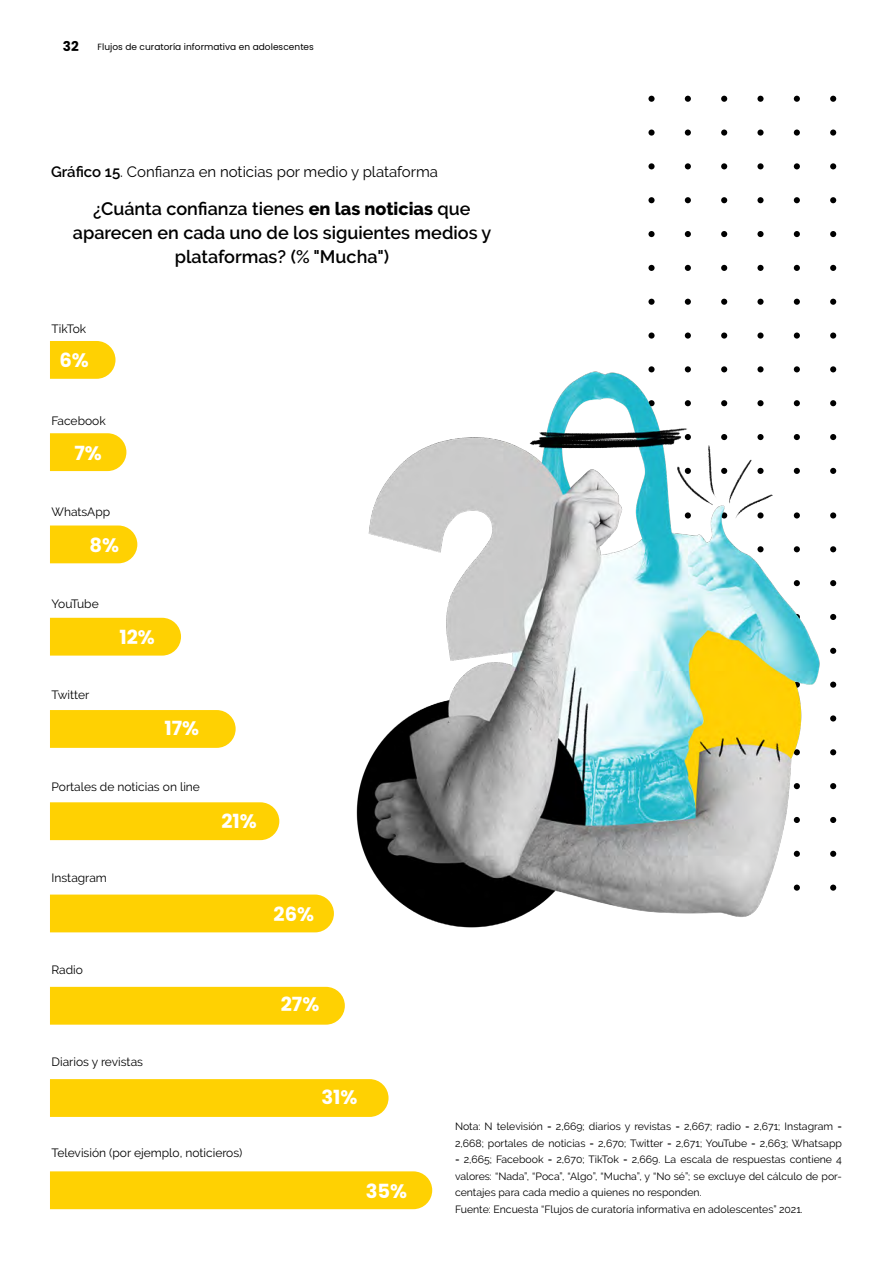
<style>
.page{position:relative;width:893px;height:1263px;background:#fff}
.page>*{position:absolute;margin:0;border:0;box-sizing:border-box;transform-origin:0 0}
.t1{font:700 19.5px "Poppins";color:#fff}
.t2{font:600 18px/24px "Raleway";color:#000;text-align:center}
.t3{font:15px "Raleway";color:#000}
.t4{font:700 13.5px "Poppins";color:#000}
.t5{font:12px "Raleway";color:#000}
.t6{font:12px "Raleway";letter-spacing:-.045em;color:#000}
.t7{font:10.5px/16.5px "Raleway";color:#000}
.t8{font:9px "Poppins";letter-spacing:.005em;color:#000}
.s1{font-weight:600}
.s2{font-weight:800}
</style>
<div class="page">
<svg style="left:50px;top:341px;width:65px;height:38px;background:#ffd311"></svg>
<svg style="left:50px;top:433px;width:76px;height:38px;background:#ffd30f"></svg>
<svg style="left:50px;top:525px;width:87px;height:38px;background:#ffd30f"></svg>
<div style="left:50px;top:618px;width:131px;height:38px;background:#ffd102"></div>
<svg style="left:50px;top:710px;width:186px;height:38px;background:#ffd209"></svg>
<div style="left:50px;top:802px;width:229px;height:38px;background:#ffd102"></div>
<div style="left:50px;top:894px;width:271px;height:38px;background:#ffd102"></div>
<div style="left:50px;top:987px;width:295px;height:38px;background:#ffd102"></div>
<div style="left:50px;top:1079px;width:339px;height:38px;background:#ffd102"></div>
<div style="left:50px;top:1171px;width:382px;height:38px;background:#ffd102"></div>
<svg style="left:830px;top:299px;width:6px;height:5px"></svg>
<svg style="left:830px;top:265px;width:6px;height:6px"></svg>
<svg style="left:830px;top:231px;width:6px;height:6px"></svg>
<svg style="left:830px;top:197px;width:6px;height:6px"></svg>
<svg style="left:830px;top:163px;width:6px;height:6px"></svg>
<div style="left:830px;top:129px;width:6px;height:7px;background:#000;border-radius:50%"></div>
<svg style="left:830px;top:96px;width:6px;height:6px"></svg>
<svg style="left:794px;top:299px;width:6px;height:5px"></svg>
<svg style="left:794px;top:265px;width:6px;height:6px"></svg>
<svg style="left:794px;top:231px;width:6px;height:6px"></svg>
<svg style="left:794px;top:197px;width:6px;height:6px"></svg>
<svg style="left:794px;top:163px;width:6px;height:6px"></svg>
<div style="left:794px;top:129px;width:6px;height:7px;background:#000;border-radius:50%"></div>
<svg style="left:794px;top:96px;width:6px;height:6px"></svg>
<div style="left:757px;top:299px;width:7px;height:6px;background:#000;border-radius:50%"></div>
<div style="left:757px;top:265px;width:7px;height:6px;background:#000;border-radius:50%"></div>
<div style="left:757px;top:231px;width:7px;height:6px;background:#000;border-radius:50%"></div>
<div style="left:757px;top:197px;width:7px;height:6px;background:#000;border-radius:50%"></div>
<div style="left:757px;top:163px;width:7px;height:6px;background:#000;border-radius:50%"></div>
<svg style="left:757px;top:129px;width:7px;height:7px"></svg>
<div style="left:757px;top:96px;width:7px;height:6px;background:#000;border-radius:50%"></div>
<svg style="left:721px;top:299px;width:6px;height:5px"></svg>
<svg style="left:721px;top:265px;width:6px;height:6px"></svg>
<svg style="left:721px;top:231px;width:6px;height:6px"></svg>
<svg style="left:721px;top:197px;width:6px;height:6px"></svg>
<svg style="left:721px;top:163px;width:6px;height:6px"></svg>
<div style="left:721px;top:129px;width:6px;height:7px;background:#000;border-radius:50%"></div>
<svg style="left:721px;top:96px;width:6px;height:6px"></svg>
<svg style="left:685px;top:299px;width:6px;height:5px"></svg>
<svg style="left:685px;top:265px;width:6px;height:6px"></svg>
<svg style="left:685px;top:231px;width:6px;height:6px"></svg>
<svg style="left:685px;top:197px;width:6px;height:6px"></svg>
<svg style="left:685px;top:163px;width:6px;height:6px"></svg>
<div style="left:685px;top:129px;width:6px;height:7px;background:#000;border-radius:50%"></div>
<svg style="left:685px;top:96px;width:6px;height:6px"></svg>
<div style="left:648px;top:299px;width:7px;height:6px;background:#000;border-radius:50%"></div>
<div style="left:648px;top:265px;width:7px;height:6px;background:#000;border-radius:50%"></div>
<div style="left:648px;top:231px;width:7px;height:6px;background:#000;border-radius:50%"></div>
<div style="left:648px;top:197px;width:7px;height:6px;background:#000;border-radius:50%"></div>
<div style="left:648px;top:163px;width:7px;height:6px;background:#000;border-radius:50%"></div>
<svg style="left:648px;top:129px;width:7px;height:7px"></svg>
<div style="left:648px;top:96px;width:7px;height:6px;background:#000;border-radius:50%"></div>
<img style="left:321px;top:304px;width:516px;height:697px">
<p class="t4" style="left:63px;top:39px;width:17px">32</p>
<p class="t8" style="left:98px;top:42px;width:218px">Flujos de curatoría informativa en adolescentes</p>
<h3 class="t3" style="left:51px;top:163px;width:388px"><span class="s1">Gráfico 15</span>. Confianza en noticias por medio y plataforma</h3>
<h2 class="t2" style="left:73px;top:196px;width:420px">¿Cuánta confianza tienes <span class="s2">en las noticias</span> que aparecen en cada uno de los siguientes medios y plataformas? (% "Mucha")</h2>
<p class="t5" style="left:52px;top:322px;width:36px">TikTok</p>
<h1 class="t1" style="left:59px;top:349px;width:31px">6%</h1>
<p class="t5" style="left:52px;top:414px;width:56px">Facebook</p>
<h1 class="t1" style="left:74px;top:441px;width:29px">7%</h1>
<p class="t5" style="left:52px;top:505px;width:60px">WhatsApp</p>
<h1 class="t1" style="left:89px;top:534px;width:31px">8%</h1>
<p class="t6" style="left:52px;top:597px;width:49px">YouTube</p>
<p class="t5" style="left:52px;top:688px;width:39px">Twitter</p>
<h1 class="t1" style="left:119px;top:626px;width:37px">12%</h1>
<h1 class="t1" style="left:164px;top:717px;width:36px">17%</h1>
<p class="t5" style="left:52px;top:780px;width:150px">Portales de noticias on line</p>
<h1 class="t1" style="left:221px;top:810px;width:37px">21%</h1>
<p class="t5" style="left:52px;top:871px;width:57px">Instagram</p>
<p class="t5" style="left:52px;top:963px;width:33px">Radio</p>
<p class="t5" style="left:52px;top:1054px;width:93px">Diarios y revistas</p>
<p class="t5" style="left:52px;top:1146px;width:192px">Televisión (por ejemplo, noticieros)</p>
<h1 class="t1" style="left:274px;top:903px;width:42px">26%</h1>
<h1 class="t1" style="left:281px;top:993px;width:40px">27%</h1>
<h1 class="t1" style="left:321px;top:1086px;width:38px">31%</h1>
<h1 class="t1" style="left:366px;top:1179px;width:43px">35%</h1>
<p class="t7" style="left:455px;top:1118px;width:388px">Nota: N televisión = 2,669; diarios y revistas = 2,667; radio = 2,671; Instagram = 2,668; portales de noticias = 2,670; Twitter = 2,671; YouTube = 2,663; Whatsapp = 2,665; Facebook = 2,670; TikTok = 2,669. La escala de respuestas contiene 4 valores: “Nada”, “Poca”, “Algo”, “Mucha”, y “No sé”; se excluye del cálculo de por&shy;centajes para cada medio a quienes no responden.<br>Fuente: Encuesta “Flujos de curatoría informativa en adolescentes” 2021.</p>
</div>
